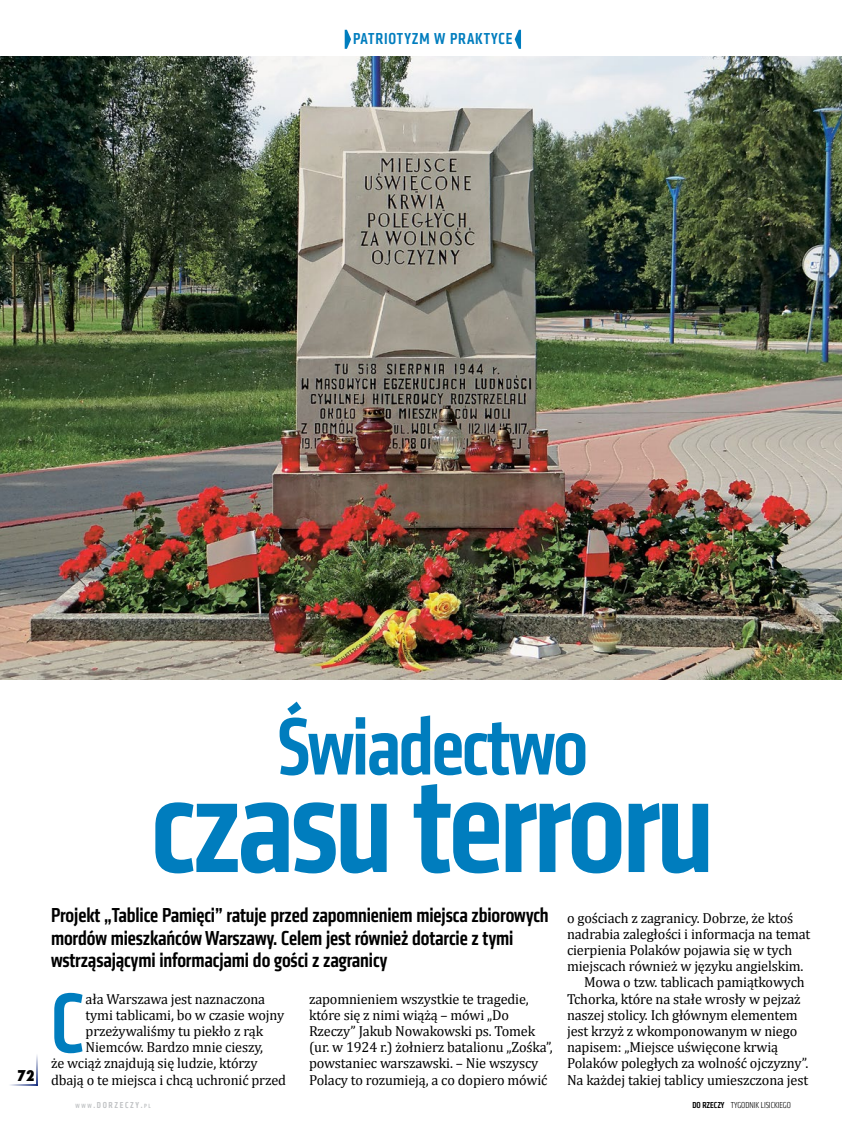
<style>
.page{position:relative;width:842px;height:1127px;background:#fff}
.page>*{position:absolute;margin:0;border:0;box-sizing:border-box;transform-origin:0 0}
.t1{font:500 condensed 141px "Klavika";letter-spacing:-.025em;color:#007dbe}
.t2{font:500 condensed 87.45px "Klavika";color:#007dbe}
.t3{font:500 condensed 84px "Klavika";letter-spacing:-.025em;color:#007dbe}
.t4{font:500 condensed 21px/22.5px "Klavika";letter-spacing:-.005em;color:#000}
.t5{font:500 condensed 16.5px "Klavika";letter-spacing:.045em;color:#007dbe}
.t6{font:14.55px/16.2px "Cambria";letter-spacing:-.01em;color:#000}
.t7{font:800 condensed 14.55px "Futura";color:#000}
.t8{font:300 condensed 9px "Klavika";letter-spacing:-.005em;color:#000}
.t9{font:500 condensed 9px "Klavika";letter-spacing:.18em;color:#c0c2c4}
.s1{font-size:6.3px}
.s2{font-style:inherit}
.s3{font-weight:500}
</style>
<div class="page">
<img style="left:0;top:56px;width:842px;height:623px">
<hr style="left:8px;top:1084px;width:30px;height:2px;background:#1b3281">
<hr style="left:37px;top:1053px;width:1px;height:33px;background:#1b3281">
<svg style="left:345px;top:30px;width:6px;height:19px"></svg>
<svg style="left:515px;top:30px;width:6px;height:19px"></svg>
<p class="t5" style="left:353px;top:28px;width:161px">Patriotyzm w praktyce</p>
<p class="t7" style="left:17px;top:1065px;width:19px">72</p>
<h3 class="t3" style="left:277px;top:694px;width:312px">Świadectwo</h3>
<h1 class="t1" style="left:151px;top:736px;width:565px">czasu terroru</h1>
<h3 class="t4" style="left:51px;top:904px;width:499px">Projekt „Tablice Pamięci” ratuje przed zapomnieniem miejsca zbiorowych mordów mieszkańców Warszawy. Celem jest również dotarcie z tymi wstrząsającymi informacjami do gości z zagranicy</h3>
<p class="t6" style="left:567px;top:909px;width:228px">o gościach z zagranicy. Dobrze, że ktoś</p>
<p class="t6" style="left:567px;top:925px;width:245px">nadrabia zaległości i informacja na temat</p>
<p class="t6" style="left:567px;top:942px;width:227px">cierpienia Polaków pojawia się w tych</p>
<p class="t6" style="left:567px;top:958px;width:238px">miejscach również w języku angielskim.</p>
<p class="t6" style="left:584px;top:974px;width:222px">Mowa o tzw. tablicach pamiątkowych</p>
<p class="t6" style="left:567px;top:990px;width:235px">Tchorka, które na stałe wrosły w pejzaż</p>
<p class="t6" style="left:567px;top:1006px;width:232px">naszej stolicy. Ich głównym elementem</p>
<p class="t6" style="left:567px;top:1023px;width:232px">jest krzyż z wkomponowanym w niego</p>
<p class="t6" style="left:567px;top:1039px;width:213px">napisem: „Miejsce uświęcone krwią</p>
<p class="t6" style="left:567px;top:1055px;width:243px">Polaków poległych za wolność ojczyzny”.</p>
<p class="t6" style="left:567px;top:1071px;width:243px">Na każdej takiej tablicy umieszczona jest</p>
<h2 class="t2" style="left:51px;top:968px;width:35px">C</h2>
<p class="t6" style="left:86px;top:990px;width:181px">ała Warszawa jest naznaczona</p>
<p class="t6" style="left:309px;top:990px;width:245px">zapomnieniem wszystkie te tragedie, które się z nimi wiążą – mówi „Do Rzeczy” Jakub Nowakowski ps. Tomek (ur. w 1924 r.) żołnierz batalionu „Zośka”, powstaniec warszawski. – Nie wszyscy Polacy to rozumieją, a co dopiero mówić</p>
<p class="t6" style="left:86px;top:1006px;width:200px">tymi tablicami, bo w czasie wojny</p>
<p class="t6" style="left:86px;top:1023px;width:179px">przeżywaliśmy tu piekło z rąk</p>
<p class="t6" style="left:86px;top:1039px;width:179px">Niemców. Bardzo mnie cieszy,</p>
<p class="t6" style="left:51px;top:1055px;width:208px">że wciąż znajdują się ludzie, którzy</p>
<p class="t6" style="left:51px;top:1071px;width:237px">dbają o te miejsca i chcą uchronić przed</p>
<p class="t9" style="left:76px;top:1099px;width:77px"><span class="s1">WWW</span><span class="s2">.</span>dorzeczy<span class="s2">.</span><span class="s1">PL</span></p>
<p class="t8" style="left:692px;top:1099px;width:100px"><span class="s3">do rzeczy</span> TYGODNIK LISICKIEGO</p>
</div>
